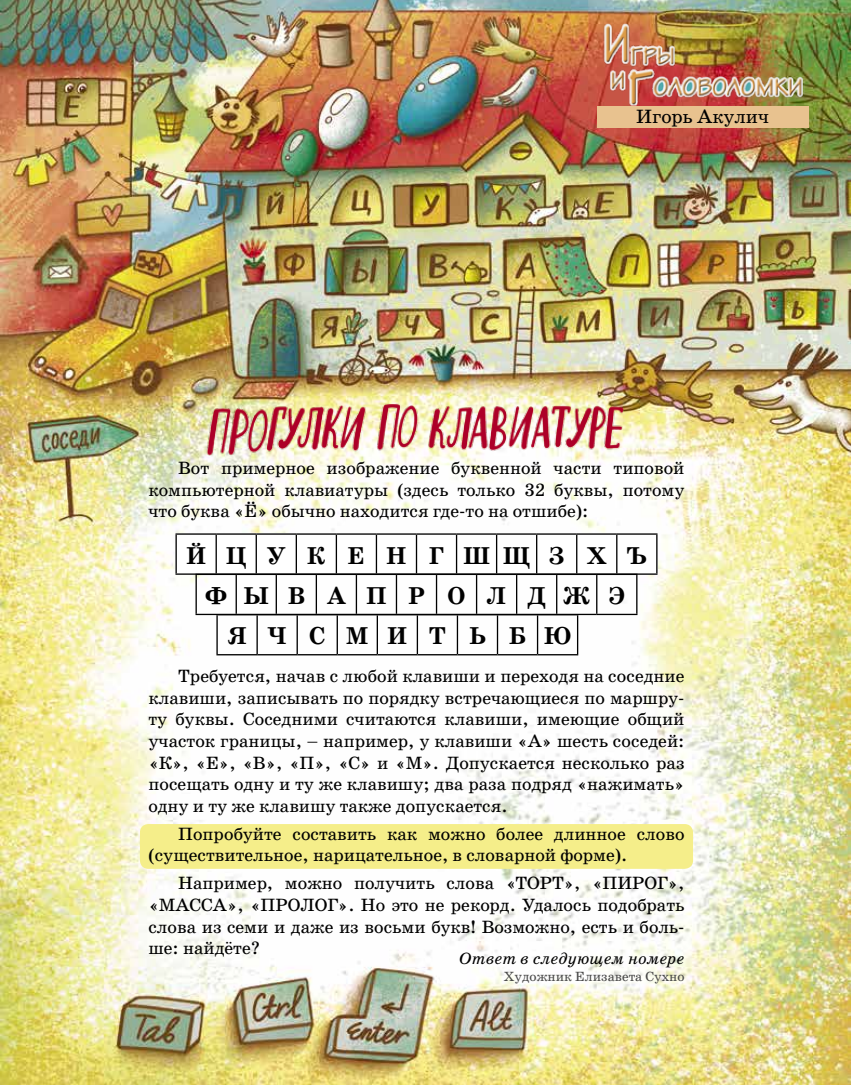
<style>
.page{position:relative;width:851px;height:1085px;background:#fff}
.page>*{position:absolute;margin:0;border:0;box-sizing:border-box;transform-origin:0 0}
.t1{font:700 24.75px "School";letter-spacing:.835em;color:#000}
.t2{font:700 24.75px "School";letter-spacing:.855em;color:#000}
.t3{font:19.5px "School";color:#000}
.t4{font:18px/21.6px "School";color:#000;text-align:justify}
.t5{font:italic 16.5px "School";color:#000}
.t6{font:13.5px "School";color:#484848}
</style>
<div class="page">
<img style="left:0;top:0;width:850px;height:1084px">
<div style="left:140px;top:823px;width:553px;height:45px;background:#f5ee8a;border-radius:9px"></div>
<img style="left:597px;top:23px;width:207px;height:83px">
<div style="left:597px;top:106px;width:211px;height:22px;background:#e8c28f"></div>
<img style="left:162px;top:351px;width:487px;height:104px">
<div style="left:175px;top:533px;width:482px;height:41px;background:#fff"></div>
<hr style="left:175px;top:533px;width:41px;height:1px;background:#000">
<hr style="left:175px;top:534px;width:2px;height:39px;background:#000">
<hr style="left:216px;top:533px;width:40px;height:1px;background:#000">
<hr style="left:215px;top:534px;width:2px;height:39px;background:#000">
<hr style="left:256px;top:533px;width:40px;height:1px;background:#000">
<hr style="left:255px;top:534px;width:2px;height:39px;background:#000">
<hr style="left:296px;top:533px;width:40px;height:1px;background:#000">
<hr style="left:295px;top:534px;width:2px;height:39px;background:#000">
<hr style="left:336px;top:533px;width:40px;height:1px;background:#000">
<hr style="left:335px;top:534px;width:2px;height:39px;background:#000">
<hr style="left:376px;top:533px;width:40px;height:1px;background:#000">
<hr style="left:376px;top:534px;width:1px;height:39px;background:#000">
<hr style="left:416px;top:533px;width:40px;height:1px;background:#000">
<hr style="left:416px;top:534px;width:1px;height:39px;background:#000">
<hr style="left:456px;top:533px;width:40px;height:1px;background:#000">
<hr style="left:456px;top:534px;width:1px;height:39px;background:#000">
<hr style="left:496px;top:533px;width:40px;height:1px;background:#000">
<hr style="left:496px;top:534px;width:1px;height:39px;background:#000">
<hr style="left:536px;top:533px;width:40px;height:1px;background:#000">
<hr style="left:536px;top:534px;width:1px;height:39px;background:#000">
<hr style="left:576px;top:533px;width:40px;height:1px;background:#000">
<hr style="left:576px;top:534px;width:1px;height:39px;background:#000">
<hr style="left:616px;top:533px;width:41px;height:1px;background:#000">
<hr style="left:616px;top:534px;width:1px;height:39px;background:#000">
<hr style="left:656px;top:534px;width:1px;height:39px;background:#000">
<hr style="left:175px;top:573px;width:41px;height:1px;background:#000">
<hr style="left:616px;top:573px;width:41px;height:1px;background:#000">
<hr style="left:195px;top:573px;width:41px;height:2px;background:#000">
<hr style="left:195px;top:575px;width:2px;height:38px;background:#000">
<hr style="left:236px;top:573px;width:40px;height:2px;background:#000">
<hr style="left:235px;top:575px;width:2px;height:38px;background:#000">
<hr style="left:276px;top:573px;width:40px;height:2px;background:#000">
<hr style="left:275px;top:575px;width:2px;height:38px;background:#000">
<hr style="left:316px;top:573px;width:40px;height:2px;background:#000">
<hr style="left:315px;top:575px;width:2px;height:38px;background:#000">
<hr style="left:356px;top:573px;width:40px;height:2px;background:#000">
<hr style="left:356px;top:575px;width:1px;height:38px;background:#000">
<hr style="left:396px;top:573px;width:40px;height:2px;background:#000">
<hr style="left:396px;top:575px;width:1px;height:38px;background:#000">
<hr style="left:436px;top:573px;width:40px;height:2px;background:#000">
<hr style="left:436px;top:575px;width:1px;height:38px;background:#000">
<hr style="left:476px;top:573px;width:40px;height:2px;background:#000">
<hr style="left:476px;top:575px;width:1px;height:38px;background:#000">
<hr style="left:516px;top:573px;width:40px;height:2px;background:#000">
<hr style="left:516px;top:575px;width:1px;height:38px;background:#000">
<hr style="left:556px;top:573px;width:40px;height:2px;background:#000">
<hr style="left:556px;top:575px;width:1px;height:38px;background:#000">
<hr style="left:596px;top:573px;width:41px;height:2px;background:#000">
<hr style="left:596px;top:575px;width:1px;height:38px;background:#000">
<hr style="left:636px;top:575px;width:1px;height:38px;background:#000">
<hr style="left:195px;top:613px;width:41px;height:2px;background:#000">
<hr style="left:236px;top:613px;width:40px;height:2px;background:#000">
<hr style="left:276px;top:613px;width:40px;height:2px;background:#000">
<hr style="left:316px;top:613px;width:40px;height:2px;background:#000">
<hr style="left:356px;top:613px;width:40px;height:2px;background:#000">
<hr style="left:396px;top:613px;width:40px;height:2px;background:#000">
<hr style="left:436px;top:613px;width:40px;height:2px;background:#000">
<hr style="left:476px;top:613px;width:40px;height:2px;background:#000">
<hr style="left:516px;top:613px;width:40px;height:2px;background:#000">
<hr style="left:556px;top:613px;width:40px;height:2px;background:#000">
<hr style="left:596px;top:613px;width:41px;height:2px;background:#000">
<hr style="left:216px;top:615px;width:2px;height:39px;background:#000">
<hr style="left:256px;top:615px;width:2px;height:39px;background:#000">
<hr style="left:296px;top:615px;width:2px;height:39px;background:#000">
<hr style="left:336px;top:615px;width:2px;height:39px;background:#000">
<hr style="left:376px;top:615px;width:2px;height:39px;background:#000">
<hr style="left:416px;top:615px;width:2px;height:39px;background:#000">
<hr style="left:456px;top:615px;width:2px;height:39px;background:#000">
<hr style="left:496px;top:615px;width:2px;height:39px;background:#000">
<hr style="left:537px;top:615px;width:1px;height:39px;background:#000">
<hr style="left:577px;top:615px;width:1px;height:39px;background:#000">
<hr style="left:216px;top:654px;width:41px;height:1px;background:#000">
<hr style="left:257px;top:654px;width:40px;height:1px;background:#000">
<hr style="left:297px;top:654px;width:40px;height:1px;background:#000">
<hr style="left:337px;top:654px;width:40px;height:1px;background:#000">
<hr style="left:377px;top:654px;width:40px;height:1px;background:#000">
<hr style="left:417px;top:654px;width:40px;height:1px;background:#000">
<hr style="left:457px;top:654px;width:40px;height:1px;background:#000">
<hr style="left:497px;top:654px;width:40px;height:1px;background:#000">
<hr style="left:537px;top:654px;width:41px;height:1px;background:#000">
<p class="t3" style="left:636px;top:104px;width:134px">Игорь Акулич</p>
<p class="t4" style="left:148px;top:457px;width:537px;text-indent:30px">Вот примерное изображение буквенной части типовой компьютерной клавиатуры (здесь только 32 буквы, потому что буква «Ё» обычно находится где-то на отшибе):</p>
<h1 class="t1" style="left:186px;top:540px;width:462px">ЙЦУКЕНГШЩЗХЪ</h1>
<h1 class="t1" style="left:205px;top:581px;width:421px">ФЫВАПРОЛДЖЭ</h1>
<h1 class="t2" style="left:227px;top:621px;width:345px">ЯЧСМИТЬБЮ</h1>
<p class="t4" style="left:148px;top:665px;width:537px;text-indent:30px">Требуется, начав с любой клавиши и переходя на соседние клавиши, записывать по порядку встречающиеся по маршру&shy;ту буквы. Соседними считаются клавиши, имеющие общий участок границы, – например, у клавиши «А» шесть соседей: «К», «Е», «В», «П», «С» и «М». Допускается несколько раз посещать одну и ту же клавишу; два раза подряд «нажимать» одну и ту же клавишу также допускается.</p>
<p class="t4" style="left:148px;top:823px;width:537px;text-indent:30px">Попробуйте составить как можно более длинное слово (существительное, нарицательное, в словарной форме).</p>
<p class="t4" style="left:148px;top:872px;width:537px;text-indent:30px">Например, можно получить слова «ТОРТ», «ПИРОГ», «МАССА», «ПРОЛОГ». Но это не рекорд. Удалось подобрать слова из семи и даже из восьми букв! Возможно, есть и боль&shy;ше: найдёте?</p>
<p class="t5" style="left:459px;top:949px;width:227px">Ответ в следующем номере</p>
<p class="t6" style="left:504px;top:968px;width:182px">Художник Елизавета Сухно</p>
</div>
